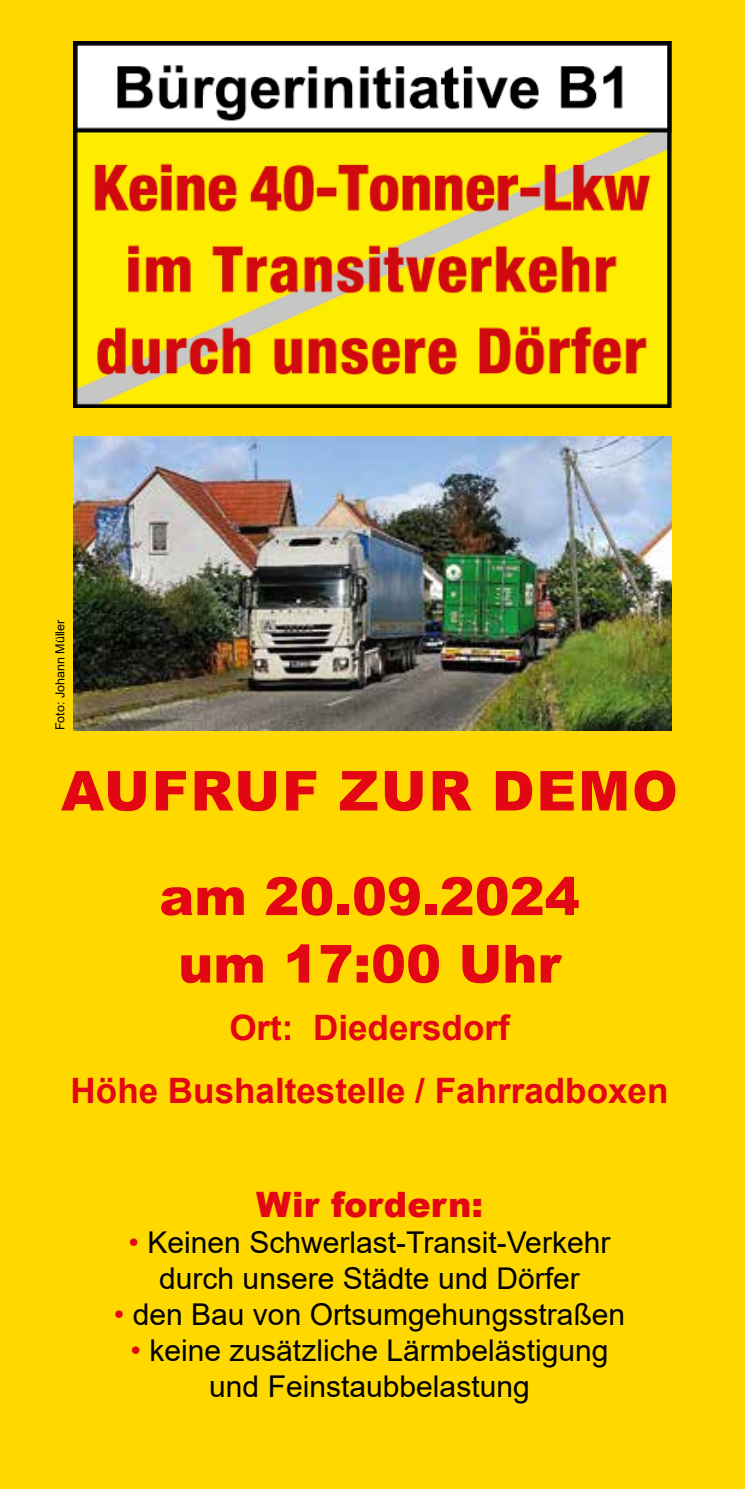
<style>
.page{position:relative;width:745px;height:1489px;background:#fff}
.page>*{position:absolute;margin:0;border:0;box-sizing:border-box;transform-origin:0 0}
.t1{font:900 55px "Arial";letter-spacing:.035em;color:#e30613}
.t2{font:900 52.5px/67.5px "Arial";color:#e30613;text-align:center}
.t3{font:700 35px/62.5px "Arial";color:#e30613;text-align:center}
.t4{font:900 35px "Arial";color:#e30613}
.t5{font:30px/36px "Arial";color:#000;text-align:center}
.t6{font:12.5px "Arial";color:#000}
.s1{color:#e30613}
</style>
<div class="page">
<div style="left:0;top:0;width:744px;height:1488px;background:#ffd800"></div>
<img style="left:73px;top:41px;width:598px;height:366px">
<img style="left:73px;top:437px;width:598px;height:293px">
<p class="t6" style="left:51px;top:730px;width:112px;rotate:-90deg">Foto: Johann Müller</p>
<h1 class="t1" style="left:61px;top:750px;width:618px">AUFRUF ZUR DEMO</h1>
<h2 class="t2" style="left:159px;top:860px;width:422px">am 20.09.2024 um 17:00 Uhr</h2>
<p class="t3" style="left:71px;top:996px;width:599px">Ort: Diedersdorf<br>Höhe Bushaltestelle / Fahrradboxen</p>
<p class="t4" style="left:256px;top:1178px;width:228px">Wir fordern:</p>
<p class="t5" style="left:128px;top:1223px;width:483px"><span class="s1">•</span> Keinen Schwerlast-Transit-Verkehr durch unsere Städte und Dörfer</p>
<p class="t5" style="left:114px;top:1295px;width:512px"><span class="s1">•</span> den Bau von Ortsumgehungsstraßen</p>
<p class="t5" style="left:130px;top:1331px;width:479px"><span class="s1">•</span> keine zusätzliche Lärmbelästigung und Feinstaubbelastung</p>
</div>
